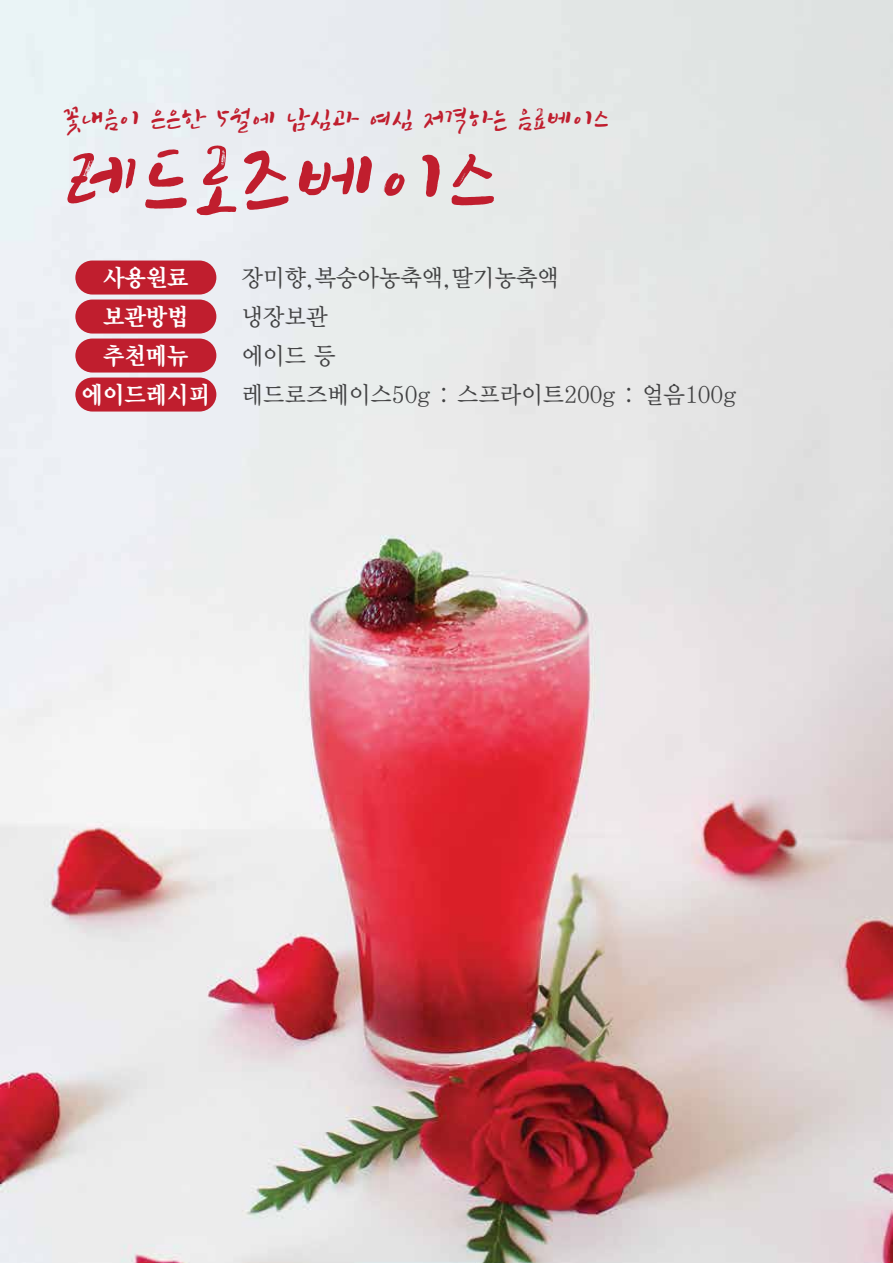
<style>
.page{position:relative;width:893px;height:1263px;background:#fff}
.page>*{position:absolute;margin:0;border:0;box-sizing:border-box;transform-origin:0 0}
.t1{font:97.5px "Makgeolli";letter-spacing:.02em;color:#c01e2e}
.t2{font:30px "Makgeolli";letter-spacing:.02em;color:#c01e2e}
.t3{font:24px/39px "YDVY Mj O33";color:#414142;scale:.95 1}
.t4{font:24px/39px "YDVY Mj O35";color:#fff;text-align:center;scale:.95 1}
</style>
<div class="page">
<img style="left:0;top:0;width:893px;height:1263px">
<div style="left:75px;top:261px;width:141px;height:34px;background:#c01e2e;border-radius:17px"></div>
<div style="left:75px;top:300px;width:141px;height:34px;background:#c01e2e;border-radius:17px"></div>
<div style="left:75px;top:339px;width:141px;height:34px;background:#c01e2e;border-radius:17px"></div>
<div style="left:75px;top:378px;width:141px;height:34px;background:#c01e2e;border-radius:17px"></div>
<p class="t2" style="left:63px;top:102px;width:547px">꽃내음이 은은한 5월에 남심과 여심 저격하는 음료베이스</p>
<h1 class="t1" style="left:63px;top:124px;width:436px">레드로즈베이스</h1>
<p class="t4" style="left:82px;top:257px;width:137px">사용원료 보관방법 추천메뉴 에이드레시피</p>
<p class="t3" style="left:242px;top:257px;width:522px">장미향,복숭아농축액,딸기농축액<br>냉장보관<br>에이드 등<br>레드로즈베이스50g : 스프라이트200g : 얼음100g</p>
</div>
